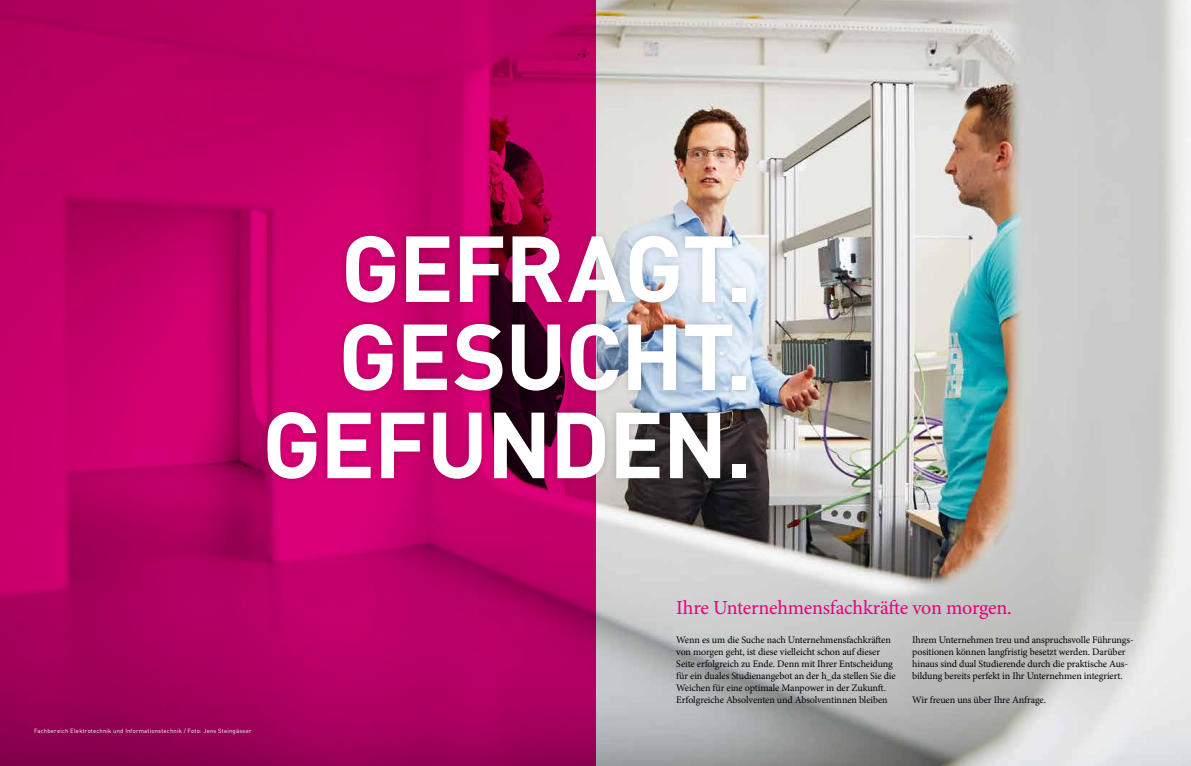
<style>
.page{position:relative;width:1191px;height:766px;background:#fff}
.page>*{position:absolute;margin:0;border:0;box-sizing:border-box;transform-origin:0 0}
.t1{font:700 92px/88px "DINOT";letter-spacing:-.02em;color:#fff;text-align:right}
.t2{font:20px "Minion Pro";letter-spacing:-.015em;color:#e5007c}
.t3{font:10px/12px "Minion Pro";letter-spacing:-.01em;color:#000}
.t4{font:6px "DINOT";letter-spacing:.025em;color:#fff}
</style>
<div class="page">
<img style="left:595px;top:0;width:596px;height:765px">
<svg style="left:0;top:0;width:595px;height:765px;background:#b70063"></svg>
<div style="left:260px;top:228px;width:493px;height:258px;background:#000;opacity:.2"></div>
<h1 class="t1" style="left:262px;top:222px;width:491px">GEFRAGT.<br>GESUCHT.<br>GEFUNDEN.</h1>
<p class="t4" style="left:34px;top:726px;width:219px">Fachbereich Elektrotechnik und Informationstechnik / Foto: Jens Steingässer</p>
<h2 class="t2" style="left:676px;top:594px;width:337px">Ihre Unternehmensfachkräfte von morgen.</h2>
<p class="t3" style="left:676px;top:633px;width:221px">Wenn es um die Suche nach Unternehmensfachkräften von morgen geht, ist diese vielleicht schon auf dieser Seite erfolgreich zu Ende. Denn mit Ihrer Entscheidung für ein duales Studienangebot an der h_da stellen Sie die Weichen für eine optimale Manpower in der Zukunft.<br>Erfolgreiche Absolventen und Absolventinnen bleiben</p>
<p class="t3" style="left:912px;top:633px;width:223px">Ihrem Unternehmen treu und anspruchsvolle Führungs&shy;positionen können langfristig besetzt werden. Darüber hinaus sind dual Studierende durch die praktische Aus&shy;bildung bereits perfekt in Ihr Unternehmen integriert.</p>
<p class="t3" style="left:912px;top:693px;width:135px">Wir freuen uns über Ihre Anfrage.</p>
</div>
